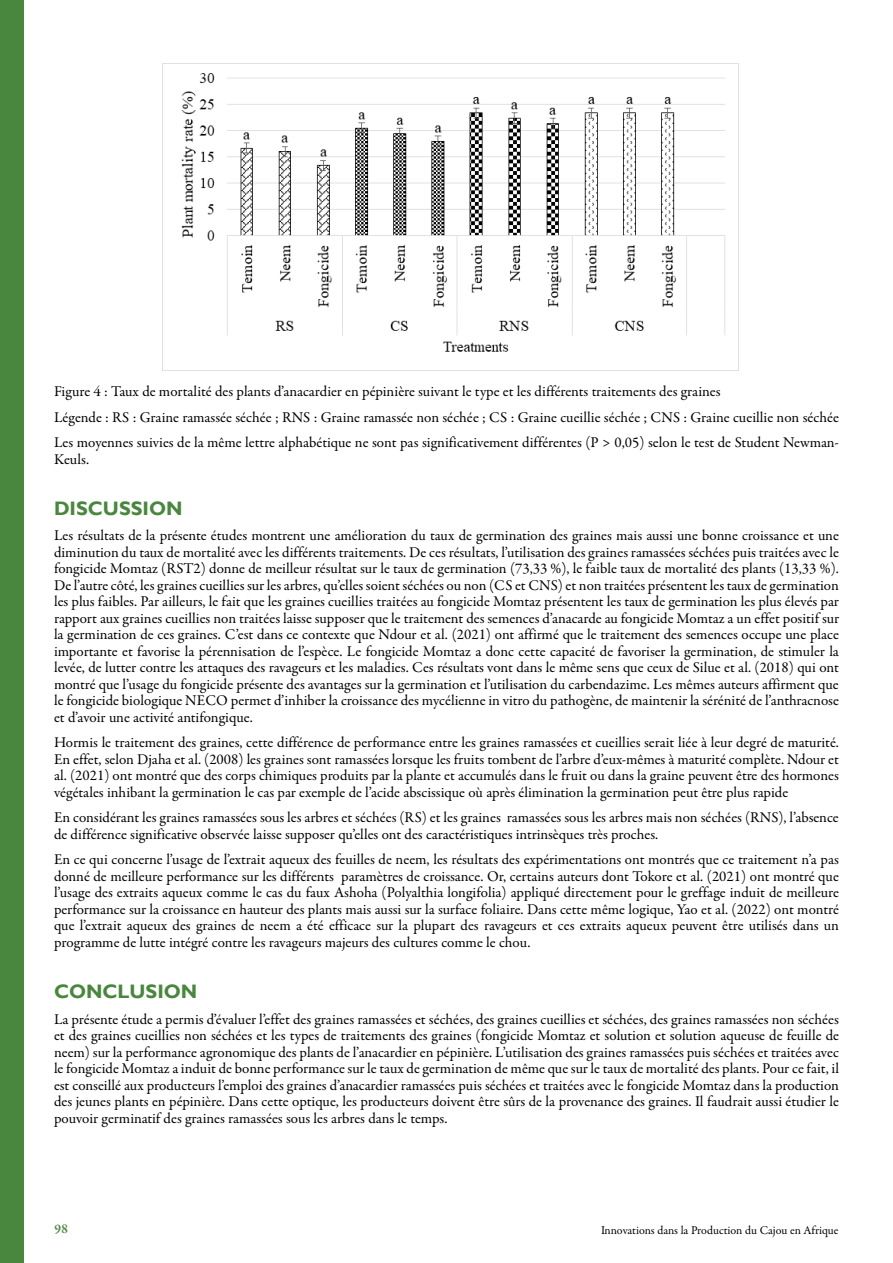
<style>
.page{position:relative;width:893px;height:1263px;background:#fff}
.page>*{position:absolute;margin:0;border:0;box-sizing:border-box;transform-origin:0 0}
.t1{font:700 19.5px "Gill Sans";color:#49863e}
.t2{font:15px/16.5px "Garamond Premr Pro";color:#000}
.t3{font:600 13.5px "Garamond Premr Pro";color:#49863e}
.t4{font:12px "Garamond Premr Pro";letter-spacing:-.005em;color:#000}
</style>
<div class="page">
<div style="left:0;top:0;width:24px;height:1263px;background:#49863e"></div>
<img style="left:162px;top:63px;width:576px;height:307px">
<p class="t2" style="left:54px;top:379px;width:787px;line-height:25.5px">Figure 4 : Taux de mortalité des plants d’anacardier en pépinière suivant le type et les différents traitements des graines<br>Légende : RS : Graine ramassée séchée ; RNS : Graine ramassée non séchée ; CS : Graine cueillie séchée ; CNS : Graine cueillie non séchée<br>Les moyennes suivies de la même lettre alphabétique ne sont pas significativement différentes (P &gt; 0,05) selon le test de Student Newman-</p>
<p class="t2" style="left:54px;top:451px;width:37px">Keuls.</p>
<h1 class="t1" style="left:54px;top:497px;width:130px">DISCUSSION</h1>
<p class="t2" style="left:54px;top:528px;width:787px">Les résultats de la présente études montrent une amélioration du taux de germination des graines mais aussi une bonne croissance et une diminution du taux de mortalité avec les différents traitements. De ces résultats, l’utilisation des graines ramassées séchées puis traitées avec le fongicide Momtaz (RST2) donne de meilleur résultat sur le taux de germination (73,33 %), le faible taux de mortalité des plants (13,33 %).<br>De l’autre côté, les graines cueillies sur les arbres, qu’elles soient séchées ou non (CS et CNS) et non traitées présentent les taux de germination les plus faibles. Par ailleurs, le fait que les graines cueillies traitées au fongicide Momtaz présentent les taux de germination les plus élevés par rapport aux graines cueillies non traitées laisse supposer que le traitement des semences d’anacarde au fongicide Momtaz a un effet positif sur la germination de ces graines. C’est dans ce contexte que Ndour et al. (2021) ont affirmé que le traitement des semences occupe une place importante et favorise la pérennisation de l’espèce. Le fongicide Momtaz a donc cette capacité de favoriser la germination, de stimuler la levée, de lutter contre les attaques des ravageurs et les maladies. Ces résultats vont dans le même sens que ceux de Silue et al. (2018) qui ont montré que l’usage du fongicide présente des avantages sur la germination et l’utilisation du carbendazime. Les mêmes auteurs affirment que le fongicide biologique NECO permet d’inhiber la croissance des mycélienne in vitro du pathogène, de maintenir la sérénité de l’anthracnose et d’avoir une activité antifongique.</p>
<p class="t2" style="left:54px;top:735px;width:786px;text-align:justify">Hormis le traitement des graines, cette différence de performance entre les graines ramassées et cueillies serait liée à leur degré de maturité.<br>En effet, selon Djaha et al. (2008) les graines sont ramassées lorsque les fruits tombent de l’arbre d’eux-mêmes à maturité complète. Ndour et al. (2021) ont montré que des corps chimiques produits par la plante et accumulés dans le fruit ou dans la graine peuvent être des hormones végétales inhibant la germination le cas par exemple de l’acide abscissique où après élimination la germination peut être plus rapide</p>
<p class="t2" style="left:54px;top:810px;width:786px">En considérant les graines ramassées sous les arbres et séchées (RS) et les graines ramassées sous les arbres mais non séchées (RNS), l’absence de différence significative observée laisse supposer qu’elles ont des caractéristiques intrinsèques très proches.</p>
<p class="t2" style="left:54px;top:852px;width:786px;text-align:justify">En ce qui concerne l’usage de l’extrait aqueux des feuilles de neem, les résultats des expérimentations ont montrés que ce traitement n’a pas donné de meilleure performance sur les différents paramètres de croissance. Or, certains auteurs dont Tokore et al. (2021) ont montré que l’usage des extraits aqueux comme le cas du faux Ashoha (Polyalthia longifolia) appliqué directement pour le greffage induit de meilleure performance sur la croissance en hauteur des plants mais aussi sur la surface foliaire. Dans cette même logique, Yao et al. (2022) ont montré que l’extrait aqueux des graines de neem a été efficace sur la plupart des ravageurs et ces extraits aqueux peuvent être utilisés dans un programme de lutte intégré contre les ravageurs majeurs des cultures comme le chou.</p>
<h1 class="t1" style="left:54px;top:980px;width:145px">CONCLUSION</h1>
<p class="t2" style="left:54px;top:1011px;width:787px;text-align:justify">La présente étude a permis d’évaluer l’effet des graines ramassées et séchées, des graines cueillies et séchées, des graines ramassées non séchées et des graines cueillies non séchées et les types de traitements des graines (fongicide Momtaz et solution et solution aqueuse de feuille de neem) sur la performance agronomique des plants de l’anacardier en pépinière. L’utilisation des graines ramassées puis séchées et traitées avec le fongicide Momtaz a induit de bonne performance sur le taux de germination de même que sur le taux de mortalité des plants. Pour ce fait, il est conseillé aux producteurs l’emploi des graines d’anacardier ramassées puis séchées et traitées avec le fongicide Momtaz dans la production des jeunes plants en pépinière. Dans cette optique, les producteurs doivent être sûrs de la provenance des graines. Il faudrait aussi étudier le pouvoir germinatif des graines ramassées sous les arbres dans le temps.</p>
<p class="t3" style="left:55px;top:1221px;width:15px">98</p>
<p class="t4" style="left:601px;top:1222px;width:239px">Innovations dans la Production du Cajou en Afrique</p>
</div>
